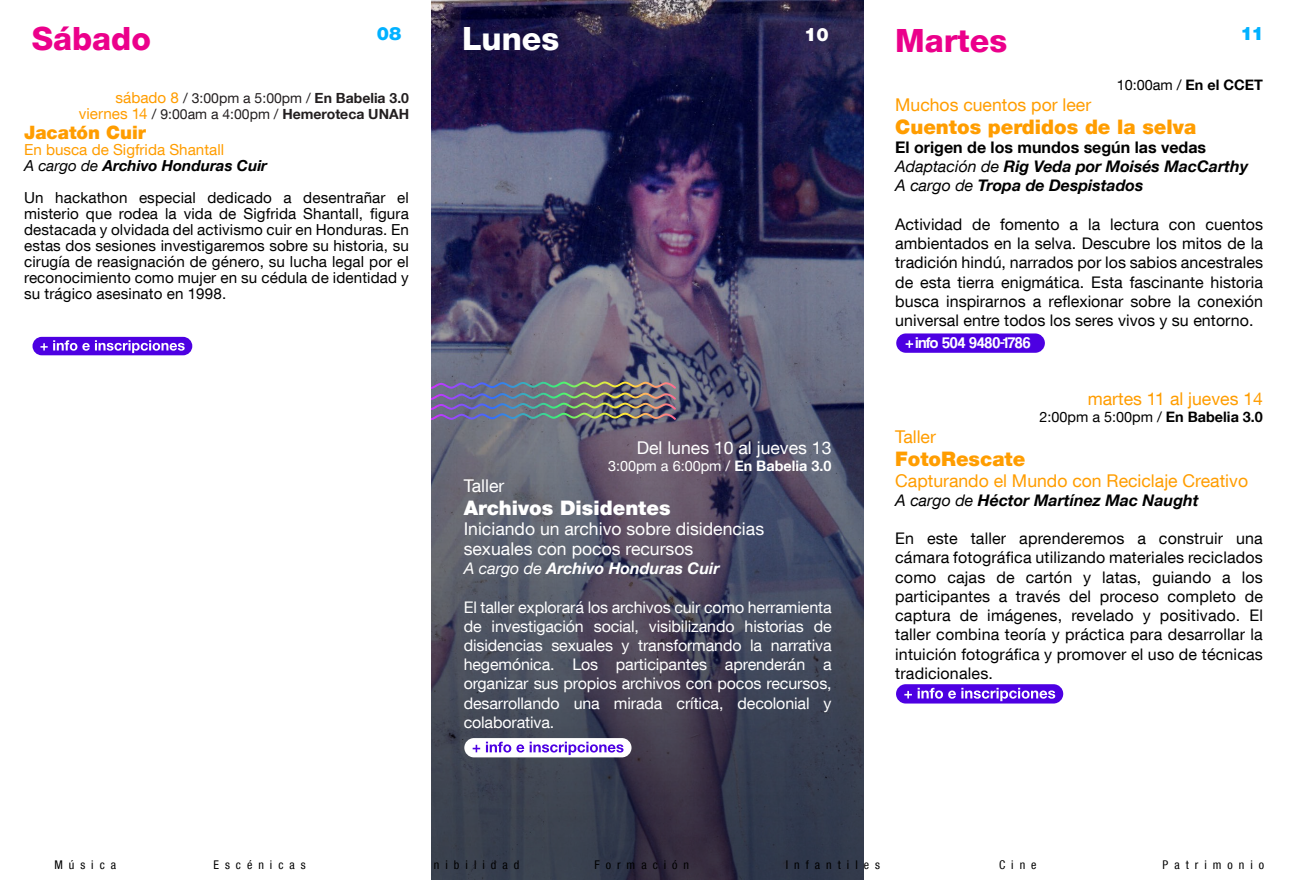
<style>
.page{position:relative;width:1298px;height:880px;background:#fff}
.page>*{position:absolute;margin:0;border:0;box-sizing:border-box;transform-origin:0 0}
.t1{font:800 32px "Helvetica Neue LT Com";color:#eb008b}
.t2{font:800 32px "Helvetica Neue LT Com";color:#fff}
.t3{font:900 20px "Helvetica Neue LT Com";color:#ff9d00}
.t4{font:900 20px "Helvetica Neue LT Com";color:#fff}
.t5{font:900 18.4px "Helvetica Neue LT Com";color:#ff9d00}
.t6{font:900 18.4px "Helvetica Neue LT Com";color:#00b1ff}
.t7{font:900 18.4px "Helvetica Neue LT Com";color:#fff}
.t8{font:17.6px/20px "Helvetica Neue LT Com";color:#fff}
.t9{font:17.6px "Helvetica Neue LT Com";color:#ff9d00}
.t10{font:16px/19.2px "Helvetica Neue LT Com";letter-spacing:.005em;color:#000;text-align:justify}
.t11{font:16px/19.2px "Helvetica Neue LT Com";letter-spacing:-.01em;color:#fff;text-align:justify}
.t12{font:italic 700 16px/19.2px "Helvetica Neue LT Com";color:#000}
.t13{font:italic 700 16px "Helvetica Neue LT Com";color:#fff}
.t14{font:16px "Coolvetica Rg";color:#fff}
.t15{font:15.2px/16px "Helvetica Neue LT Com";letter-spacing:.01em;color:#000;text-align:justify}
.t16{font:15.2px/16px "Helvetica Neue LT Com";color:#ff9d00}
.t17{font:14.4px "Helvetica Neue LT Com";color:#000}
.t18{font:14.4px "Helvetica Neue LT Com";color:#fff}
.t19{font:14px/16.8px "Helvetica Neue LT Com";color:#231f20;text-align:right}
.t20{font:condensed 12px "Helvetica Neue LT Com";letter-spacing:.5em;color:#000}
.s1{font-size:15.2px;color:#ff9d00}
.s2{font-weight:700}
.s3{font-style:italic;color:#000}
.s4{font-weight:700;font-style:italic;color:#000}
.s5{font-weight:400}
.s6{font-style:normal}
.s7{color:#fff}
</style>
<div class="page">
<svg style="left:431px;top:0;width:431px;height:880px;background:#44435d"></svg>
<img style="left:431px;top:380px;width:247px;height:41px">
<div style="left:895px;top:684px;width:168px;height:19px;background:#4d00e2;border-radius:10px"></div>
<svg style="left:904px;top:691px;width:7px;height:7px"></svg>
<svg style="left:917px;top:687px;width:25px;height:11px"></svg>
<svg style="left:948px;top:690px;width:7px;height:8px"></svg>
<svg style="left:961px;top:687px;width:94px;height:14px"></svg>
<div style="left:464px;top:738px;width:167px;height:19px;background:#fff;border-radius:10px"></div>
<svg style="left:472px;top:744px;width:8px;height:8px"></svg>
<svg style="left:486px;top:741px;width:137px;height:14px"></svg>
<div style="left:32px;top:337px;width:160px;height:18px;background:#4d00e2;border-radius:9px"></div>
<svg style="left:40px;top:340px;width:145px;height:13px"></svg>
<div style="left:896px;top:333px;width:148px;height:20px;background:#4d00e2;border-radius:10px"></div>
<svg style="left:905px;top:340px;width:8px;height:8px"></svg>
<h1 class="t1" style="left:32px;top:20px;width:121px">Sábado</h1>
<h1 class="t2" style="left:462px;top:20px;width:99px">Lunes</h1>
<h1 class="t1" style="left:894px;top:22px;width:114px">Martes</h1>
<p class="t6" style="left:376px;top:22px;width:26px">08</p>
<p class="t7" style="left:804px;top:23px;width:26px">10</p>
<p class="t6" style="left:1240px;top:22px;width:25px">11</p>
<p class="t19" style="left:79px;top:89px;width:331px"><span class="s1">sábado 8</span> / 3:00pm a 5:00pm / <span class="s2">En Babelia 3.0 </span><span class="s1">viernes 14</span> / 9:00am a 4:00pm / <span class="s2">Hemeroteca UNAH</span></p>
<p class="t5" style="left:24px;top:122px;width:123px">Jacatón Cuir</p>
<p class="t16" style="left:24px;top:142px;width:244px">En busca de Sigfrida Shantall<br><span class="s3">A cargo de</span> <span class="s4">Archivo Honduras Cuir</span></p>
<p class="t15" style="left:24px;top:190px;width:386px">Un hackathon especial dedicado a desentrañar el misterio que rodea la vida de Sigfrida Shantall, figura destacada y olvidada del activismo cuir en Honduras. En estas dos sesiones investigaremos sobre su historia, su cirugía de reasignación de género, su lucha legal por el reconocimiento como mujer en su cédula de identidad y su trágico asesinato en 1998.</p>
<p class="t8" style="left:636px;top:437px;width:196px">Del lunes 10 al jueves 13</p>
<p class="t18" style="left:608px;top:457px;width:225px">3:00pm a 6:00pm / <span class="s2">En Babelia 3.0</span></p>
<p class="t8" style="left:463px;top:476px;width:42px">Taller</p>
<p class="t4" style="left:463px;top:495px;width:208px">Archivos Disidentes</p>
<p class="t8" style="left:463px;top:518px;width:302px">Iniciando un archivo sobre disidencias sexuales con pocos recursos</p>
<p class="t13" style="left:463px;top:558px;width:257px"><span class="s5">A cargo de</span> Archivo Honduras Cuir</p>
<p class="t11" style="left:463px;top:597px;width:369px">El taller explorará los archivos cuir como herramienta de investigación social, visibilizando historias de disidencias sexuales y transformando la narrativa hegemónica. Los participantes aprenderán a organizar sus propios archivos con pocos recursos, desarrollando una mirada crítica, decolonial y colaborativa.</p>
<p class="t17" style="left:1116px;top:76px;width:148px">10:00am / <span class="s2">En el CCET</span></p>
<p class="t9" style="left:895px;top:94px;width:197px">Muchos cuentos por leer</p>
<p class="t3" style="left:895px;top:115px;width:302px">Cuentos perdidos de la selva</p>
<p class="t12" style="left:895px;top:137px;width:354px"><span class="s6">El origen de los mundos según las vedas<br></span><span class="s5">Adaptación de</span> Rig Veda por Moisés MacCarthy<br><span class="s5">A cargo de</span> Tropa de Despistados</p>
<p class="t10" style="left:895px;top:214px;width:369px">Actividad de fomento a la lectura con cuentos ambientados en la selva. Descubre los mitos de la tradición hindú, narrados por los sabios ancestrales de esta tierra enigmática. Esta fascinante historia busca inspirarnos a reflexionar sobre la conexión universal entre todos los seres vivos y su entorno.</p>
<p class="t14" style="left:915px;top:333px;width:117px">info 504 9480-1786</p>
<p class="t9" style="left:1087px;top:387px;width:177px">martes 11 al jueves 14</p>
<p class="t17" style="left:1039px;top:408px;width:225px">2:00pm a 5:00pm / <span class="s2">En Babelia 3.0</span></p>
<p class="t9" style="left:895px;top:426px;width:42px">Taller</p>
<p class="t3" style="left:895px;top:446px;width:132px">FotoRescate</p>
<p class="t9" style="left:895px;top:469px;width:354px">Capturando el Mundo con Reciclaje Creativo</p>
<p class="t12" style="left:895px;top:490px;width:305px"><span class="s5">A cargo de</span> Héctor Martínez Mac Naught</p>
<p class="t10" style="left:895px;top:528px;width:369px">En este taller aprenderemos a construir una cámara fotográfica utilizando materiales reciclados como cajas de cartón y latas, guiando a los participantes a través del proceso completo de captura de imágenes, revelado y positivado. El taller combina teoría y práctica para desarrollar la intuición fotográfica y promover el uso de técnicas tradicionales.</p>
<p class="t20" style="left:54px;top:857px;width:63px">Música</p>
<p class="t20" style="left:213px;top:857px;width:94px">Escénicas</p>
<p class="t20" style="left:379px;top:857px;width:141px"><span class="s7">Soste</span>nibilidad</p>
<p class="t20" style="left:594px;top:857px;width:96px">Formación</p>
<p class="t20" style="left:785px;top:857px;width:96px">Infantiles</p>
<p class="t20" style="left:998px;top:857px;width:39px">Cine</p>
<p class="t20" style="left:1162px;top:857px;width:103px">Patrimonio</p>
</div>
